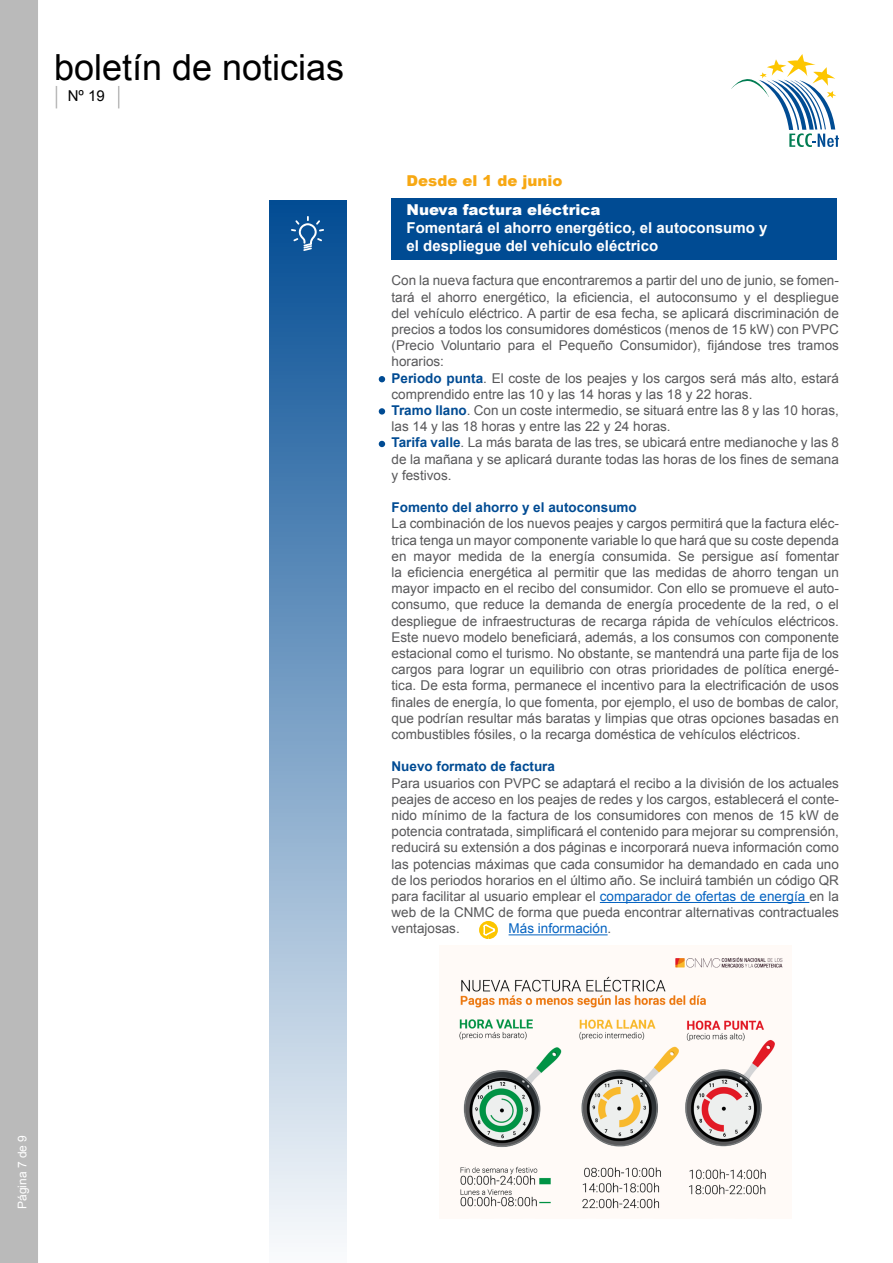
<style>
.page{position:relative;width:893px;height:1263px;background:#fff}
.page>*{position:absolute;margin:0;border:0;box-sizing:border-box;transform-origin:0 0}
.t1{font:36px "Arial";color:#000}
.t2{font:700 15px/18px "Arial";color:#fff}
.t3{font:900 15px "Arial";color:#fff}
.t4{font:900 15px "Arial";color:#f7a813}
.t5{font:15px "Arial";color:#000}
.t6{font:13.5px/16.2px "Arial";color:#58585a;text-align:justify}
.t7{font:700 13.5px "Arial";color:#004b93}
.t8{font:13.5px "Arial";color:#0563c1}
.t9{font:12px "Arial";color:#fff}
.s1{font-weight:700;color:#004b93}
.s2{color:#0563c1}
.s3{color:#58585a}
</style>
<div class="page">
<div style="left:0;top:0;width:38px;height:1263px;background:#bababa"></div>
<svg style="left:16px;top:1215px;width:11px;height:2px"></svg>
<svg style="left:56px;top:86px;width:1px;height:22px"></svg>
<svg style="left:118px;top:86px;width:1px;height:22px"></svg>
<svg style="left:731px;top:54px;width:108px;height:93px"></svg>
<div style="left:392px;top:198px;width:445px;height:62px;background:#004b93"></div>
<hr style="left:600px;top:902px;width:209px;height:1px;background:#0563c1">
<hr style="left:509px;top:934px;width:99px;height:1px;background:#0563c1">
<div style="left:379px;top:408px;width:6px;height:7px;background:#004b93;border-radius:50%"></div>
<svg style="left:379px;top:376px;width:6px;height:6px"></svg>
<svg style="left:379px;top:441px;width:6px;height:6px"></svg>
<svg style="left:479px;top:921px;width:19px;height:18px"></svg>
<svg style="left:482px;top:923px;width:14px;height:14px"></svg>
<img style="left:459px;top:957px;width:324px;height:252px">
<div style="left:269px;top:200px;width:78px;height:1063px;background:linear-gradient(to bottom,#024c93,#fafbfc)"></div>
<svg style="left:291px;top:216px;width:33px;height:35px"></svg>
<h1 class="t1" style="left:54px;top:43px;width:292px">boletín de noticias</h1>
<p class="t5" style="left:68px;top:86px;width:39px">Nº 19</p>
<p class="t4" style="left:406px;top:170px;width:157px">Desde el 1 de junio</p>
<p class="t3" style="left:406px;top:199px;width:195px">Nueva factura eléctrica</p>
<p class="t2" style="left:406px;top:219px;width:362px">Fomentará el ahorro energético, el autoconsumo y el despliegue del vehículo eléctrico</p>
<p class="t6" style="left:392px;top:272px;width:449px;text-align:left">Con la nueva factura que encontraremos a partir del uno de junio, se fomen&shy;tará el ahorro energético, la eficiencia, el autoconsumo y el despliegue del vehículo eléctrico. A partir de esa fecha, se aplicará discriminación de precios a todos los consumidores domésticos (menos de 15 kW) con PVPC (Precio Voluntario para el Pequeño Consumidor), fijándose tres tramos horarios:<br><span class="s1">Periodo punta</span>. El coste de los peajes y los cargos será más alto, estará comprendido entre las 10 y las 14 horas y las 18 y 22 horas.<br><span class="s1">Tramo llano</span>. Con un coste intermedio, se situará entre las 8 y las 10 horas, las 14 y las 18 horas y entre las 22 y 24 horas.<br><span class="s1">Tarifa valle</span>. La más barata de las tres, se ubicará entre medianoche y las 8 de la mañana y se aplicará durante todas las horas de los fines de semana y festivos.</p>
<p class="t7" style="left:392px;top:498px;width:247px">Fomento del ahorro y el autoconsumo</p>
<p class="t6" style="left:392px;top:515px;width:449px">La combinación de los nuevos peajes y cargos permitirá que la factura eléc&shy;trica tenga un mayor componente variable lo que hará que su coste dependa en mayor medida de la energía consumida. Se persigue así fomentar la eficiencia energética al permitir que las medidas de ahorro tengan un mayor impacto en el recibo del consumidor. Con ello se promueve el auto&shy;consumo, que reduce la demanda de energía procedente de la red, o el despliegue de infraestructuras de recarga rápida de vehículos eléctricos.<br>Este nuevo modelo beneficiará, además, a los consumos con componente estacional como el turismo. No obstante, se mantendrá una parte fija de los cargos para lograr un equilibrio con otras prioridades de política energé&shy;tica. De esta forma, permanece el incentivo para la electrificación de usos finales de energía, lo que fomenta, por ejemplo, el uso de bombas de calor, que podrían resultar más baratas y limpias que otras opciones basadas en combustibles fósiles, o la recarga doméstica de vehículos eléctricos.</p>
<p class="t7" style="left:392px;top:757px;width:165px">Nuevo formato de factura</p>
<p class="t6" style="left:392px;top:775px;width:449px">Para usuarios con PVPC se adaptará el recibo a la división de los actuales peajes de acceso en los peajes de redes y los cargos, establecerá el conte&shy;nido mínimo de la factura de los consumidores con menos de 15 kW de potencia contratada, simplificará el contenido para mejorar su comprensión, reducirá su extensión a dos páginas e incorporará nueva información como las potencias máximas que cada consumidor ha demandado en cada uno de los periodos horarios en el último año. Se incluirá también un código QR para facilitar al usuario emplear el <span class="s2">comparador de ofertas de energía</span> en la web de la CNMC de forma que pueda encontrar alternativas contractuales ventajosas.</p>
<p class="t8" style="left:509px;top:919px;width:104px">Más información<span class="s3">.</span></p>
<p class="t9" style="left:14px;top:1209px;width:76px;rotate:-90deg">Página 7 de 9</p>
</div>
